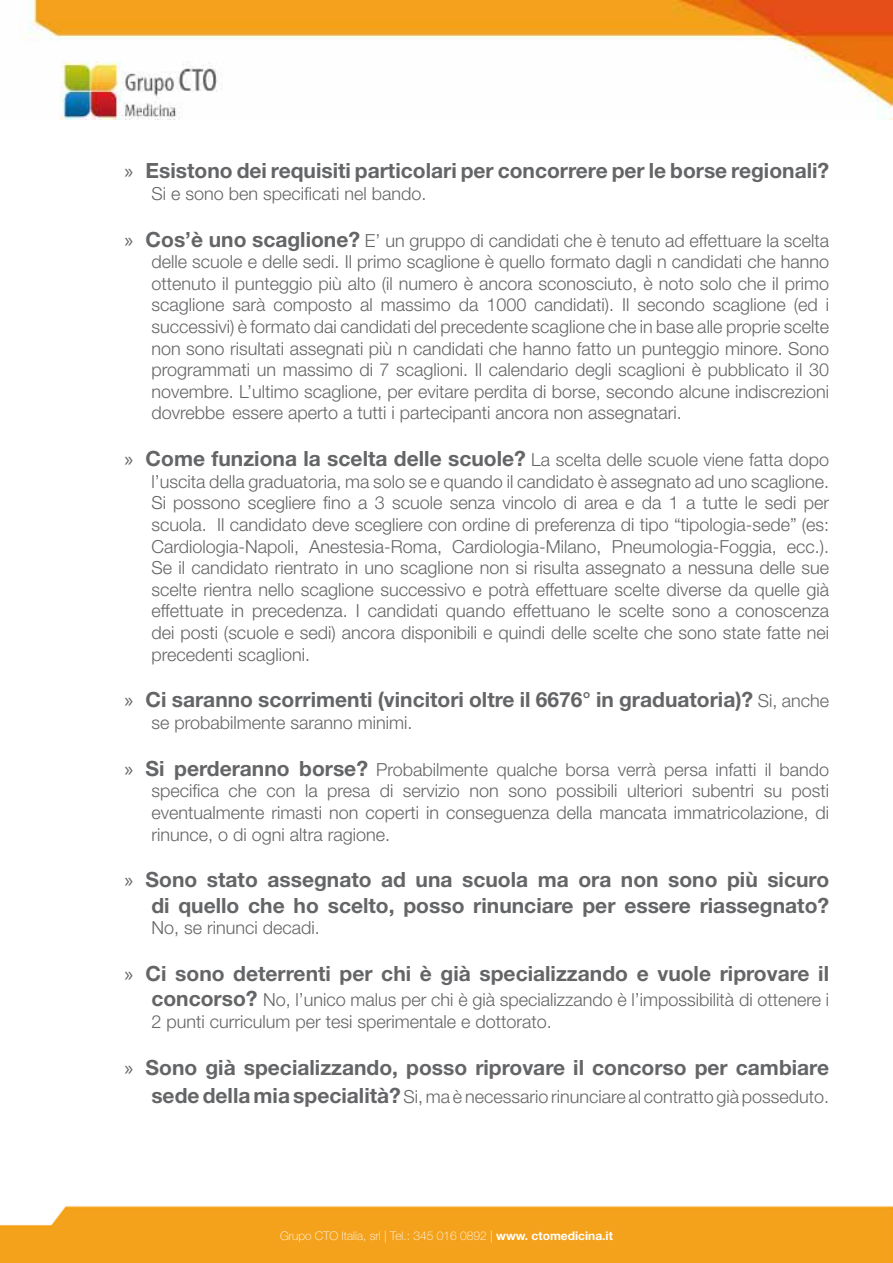
<style>
.page{position:relative;width:893px;height:1263px;background:#fff}
.page>*{position:absolute;margin:0;border:0;box-sizing:border-box;transform-origin:0 0}
.t1{font:700 21px/25.2px "Helvetica Neue";color:#646567;text-align:right}
.t2{font:300 18px/21.6px "Helvetica Neue";color:#646567;text-align:justify}
.t3{font:100 12px "Helvetica Neue";color:#fff}
.s1{font-family:"Myriad Pro";font-weight:400}
.s2{font-family:"Myriad Pro";font-weight:400;font-size:21px}
.s3{font-weight:700;font-size:21px}
.s4{font-weight:300;font-size:18px}
.s5{font-weight:700}
</style>
<div class="page">
<img style="left:0;top:1205px;width:893px;height:58px">
<img style="left:20px;top:0;width:873px;height:120px">
<p class="t1" style="left:124px;top:158px;width:706px"><span class="s1">»</span> Esistono dei requisiti particolari per concorrere per le borse regionali?</p>
<p class="t2" style="left:151px;top:182px;width:277px">Si e sono ben specificati nel bando.</p>
<p class="t2" style="left:151px;top:229px;width:679px;text-indent:-27px"><span class="s2">»</span> <span class="s3">Cos’è uno scaglione?</span> E’ un gruppo di candidati che è tenuto ad effettuare la scelta delle scuole e delle sedi. Il primo scaglione è quello formato dagli n candidati che hanno ottenuto il punteggio più alto (il numero è ancora sconosciuto, è noto solo che il primo scaglione sarà composto al massimo da 1000 candidati). Il secondo scaglione (ed i successivi) è formato dai candidati del precedente scaglione che in base alle proprie scelte non sono risultati assegnati più n candidati che hanno fatto un punteggio minore. Sono programmati un massimo di 7 scaglioni. Il calendario degli scaglioni è pubblicato il 30 novembre. L’ultimo scaglione, per evitare perdita di borse, secondo alcune indiscrezioni dovrebbe essere aperto a tutti i partecipanti ancora non assegnatari.</p>
<p class="t2" style="left:151px;top:449px;width:679px;text-indent:-27px"><span class="s2">»</span> <span class="s3">Come funziona la scelta delle scuole?</span> La scelta delle scuole viene fatta dopo l’uscita della graduatoria, ma solo se e quando il candidato è assegnato ad uno scaglione.<br>Si possono scegliere fino a 3 scuole senza vincolo di area e da 1 a tutte le sedi per scuola. Il candidato deve scegliere con ordine di preferenza di tipo “tipologia-sede” (es:<br>Cardiologia-Napoli, Anestesia-Roma, Cardiologia-Milano, Pneumologia-Foggia, ecc.).<br>Se il candidato rientrato in uno scaglione non si risulta assegnato a nessuna delle sue scelte rientra nello scaglione successivo e potrà effettuare scelte diverse da quelle già effettuate in precedenza. I candidati quando effettuano le scelte sono a conoscenza dei posti (scuole e sedi) ancora disponibili e quindi delle scelte che sono state fatte nei precedenti scaglioni.</p>
<p class="t1" style="left:124px;top:687px;width:706px"><span class="s1">»</span> Ci saranno scorrimenti (vincitori oltre il 6676° in graduatoria)? <span class="s4">Si, anche</span></p>
<p class="t2" style="left:151px;top:711px;width:263px">se probabilmente saranno minimi.</p>
<p class="t2" style="left:151px;top:758px;width:679px;text-indent:-27px"><span class="s2">»</span> <span class="s3">Si perderanno borse?</span> Probabilmente qualche borsa verrà persa infatti il bando specifica che con la presa di servizio non sono possibili ulteriori subentri su posti eventualmente rimasti non coperti in conseguenza della mancata immatricolazione, di rinunce, o di ogni altra ragione.</p>
<p class="t1" style="left:124px;top:867px;width:706px"><span class="s1">»</span> Sono stato assegnato ad una scuola ma ora non sono più sicuro di quello che ho scelto, posso rinunciare per essere riassegnato?</p>
<p class="t2" style="left:151px;top:917px;width:170px">No, se rinunci decadi.</p>
<p class="t1" style="left:124px;top:960px;width:706px"><span class="s1">»</span> Ci sono deterrenti per chi è già specializzando e vuole riprovare il</p>
<p class="t2" style="left:151px;top:989px;width:679px"><span class="s3">concorso?</span> No, l’unico malus per chi è già specializzando è l’impossibilità di ottenere i<br>2 punti curriculum per tesi sperimentale e dottorato.</p>
<p class="t1" style="left:124px;top:1054px;width:706px"><span class="s1">»</span> Sono già specializzando, posso riprovare il concorso per cambiare</p>
<p class="t2" style="left:151px;top:1086px;width:679px"><span class="s3">sede della mia specialità?</span> Si, ma è necessario rinunciare al contratto già posseduto.</p>
<p class="t3" style="left:280px;top:1228px;width:334px">Grupo CTO Italia, srl | Tel.: 345 016 0892 | <span class="s5">www. ctomedicina.it</span></p>
</div>
